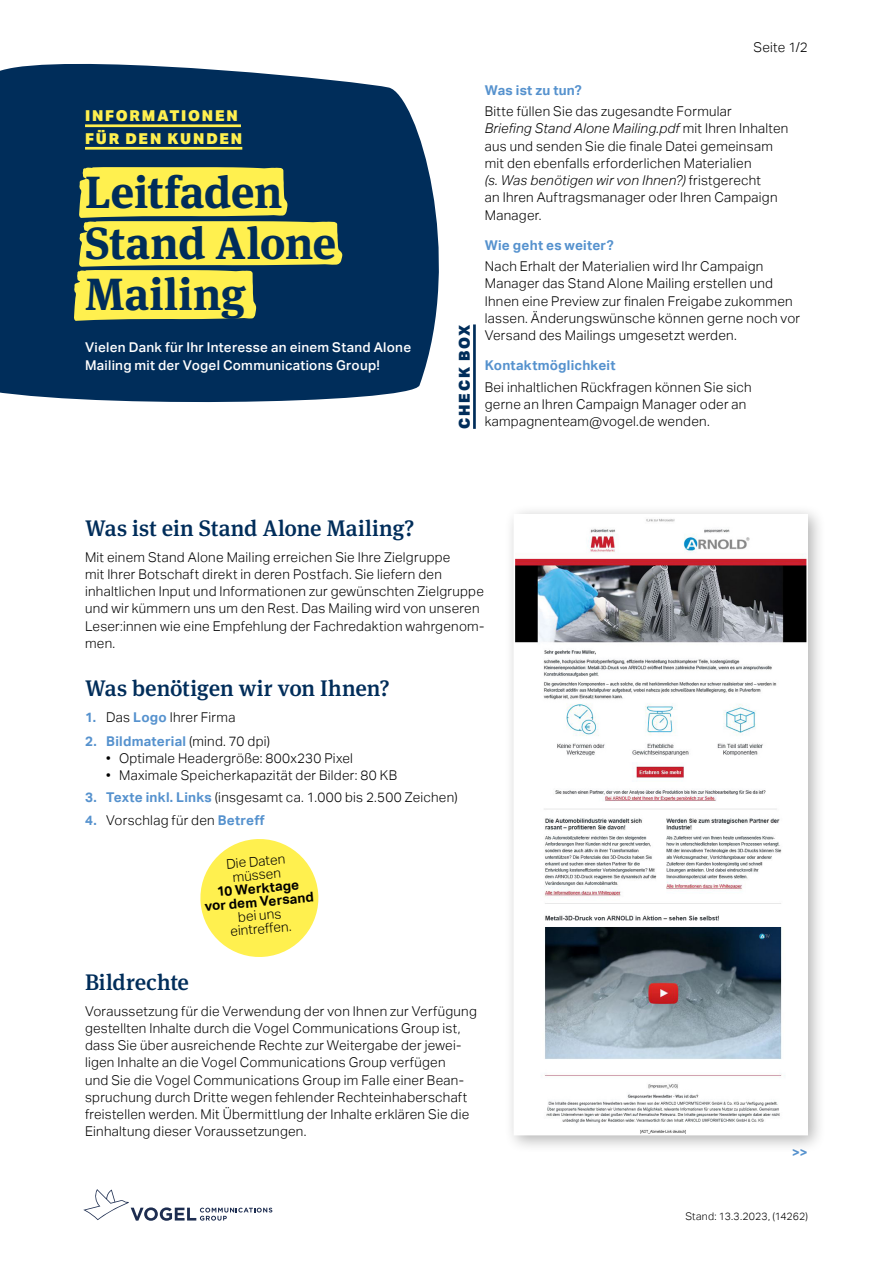
<style>
.page{position:relative;width:893px;height:1263px;background:#fff}
.page>*{position:absolute;margin:0;border:0;box-sizing:border-box;transform-origin:0 0}
.h0__titelseite{font:700 45px/51px "Meta Serif Pro";color:#002d5a}
.h1__headline_ebene_1{font:500 22.5px "Meta Serif OT";color:#002d5a}
.d0__Dachzeile{font:900 15px/22.5px "Aktiv Grotesk";letter-spacing:.12em;color:#fff04f}
.h0__titelseite-2{font:900 15px "Aktiv Grotesk";letter-spacing:.12em;color:#002d5a}
.g0__grundtext{font:300 13.5px/17.2px "Aktiv Grotesk";letter-spacing:.02em;color:#000}
.u0__Unterzeile{font:500 13.5px/17.2px "Aktiv Grotesk";letter-spacing:.02em;color:#fff}
.h2__headline_ebene_2{font:700 13.5px "Aktiv Grotesk";letter-spacing:.015em;color:#5692ce}
.t1{font:300 10.5px "Aktiv Grotesk";letter-spacing:.01em;color:#000}
.s1{font-style:italic}
.s2{font-weight:700;color:#5692ce}
.s3{font-weight:300;color:#000}
.s4{font-weight:700}
</style>
<div class="page">
<svg style="left:0;top:63px;width:439px;height:340px;background:#174068"></svg>
<svg style="left:74px;top:166px;width:268px;height:155px;background:#b7b952"></svg>
<hr style="left:85px;top:124px;width:156px;height:3px;background:#fff04f">
<hr style="left:85px;top:147px;width:157px;height:3px;background:#fff04f">
<hr style="left:473px;top:324px;width:3px;height:105px;background:#002d5a">
<div style="left:504px;top:504px;width:322px;height:650px;background:#000;opacity:.3"></div>
<img style="left:517px;top:517px;width:288px;height:615px">
<svg style="left:200px;top:839px;width:119px;height:118px"></svg>
<svg style="left:83px;top:1189px;width:189px;height:32px"></svg>
<p class="d0__Dachzeile" style="left:85px;top:104px;width:159px">INFORMATIONEN<br>FÜR DEN KUNDEN</p>
<p class="h0__titelseite" style="left:85px;top:163px;width:253px">Leitfaden<br>Stand Alone<br>Mailing</p>
<p class="u0__Unterzeile" style="left:85px;top:339px;width:328px">Vielen Dank für Ihr Interesse an einem Stand Alone<br>Mailing mit der Vogel Communications Group!</p>
<p class="h0__titelseite-2" style="left:455px;top:429px;width:106px;rotate:-90deg">CHECK BOX</p>
<p class="g0__grundtext" style="left:754px;top:39px;width:56px">Seite 1/2</p>
<p class="h2__headline_ebene_2" style="left:485px;top:82px;width:98px">Was ist zu tun?</p>
<p class="g0__grundtext" style="left:485px;top:103px;width:305px">Bitte füllen Sie das zugesandte Formular<br><span class="s1">Briefing Stand Alone Mailing.pdf</span> mit Ihren Inhalten aus und senden Sie die finale Datei gemeinsam mit den ebenfalls erforderlichen Materialien<br><span class="s1">(s. Was benötigen wir von Ihnen?)</span> fristgerecht<br>an Ihren Auftragsmanager oder Ihren Campaign Manager.</p>
<p class="h2__headline_ebene_2" style="left:485px;top:237px;width:130px">Wie geht es weiter?</p>
<p class="g0__grundtext" style="left:485px;top:258px;width:317px">Nach Erhalt der Materialien wird Ihr Campaign Manager das Stand Alone Mailing erstellen und Ihnen eine Preview zur finalen Freigabe zukommen lassen. Änderungswünsche können gerne noch vor Versand des Mailings umgesetzt werden.</p>
<p class="h2__headline_ebene_2" style="left:485px;top:358px;width:132px">Kontaktmöglichkeit</p>
<p class="g0__grundtext" style="left:485px;top:378px;width:268px">Bei inhaltlichen Rückfragen können Sie sich gerne an Ihren Campaign Manager oder an</p>
<p class="g0__grundtext" style="left:485px;top:413px;width:227px">kampagnenteam@vogel.de wenden.</p>
<p class="h1__headline_ebene_1" style="left:85px;top:514px;width:331px">Was ist ein Stand Alone Mailing?</p>
<p class="g0__grundtext" style="left:85px;top:548px;width:401px">Mit einem Stand Alone Mailing erreichen Sie Ihre Zielgruppe<br>mit Ihrer Botschaft direkt in deren Postfach. Sie liefern den inhaltlichen Input und Informationen zur gewünschten Zielgruppe und wir kümmern uns um den Rest. Das Mailing wird von unseren Leser:innen wie eine Empfehlung der Fachredaktion wahrgenom&shy;men.</p>
<p class="h1__headline_ebene_1" style="left:85px;top:674px;width:306px">Was benötigen wir von Ihnen?</p>
<p class="g0__grundtext" style="left:85px;top:709px;width:152px"><span class="s2">1.</span> Das <span class="s2">Logo</span> Ihrer Firma</p>
<p class="h2__headline_ebene_2" style="left:85px;top:733px;width:187px">2. Bildmaterial <span class="s3">(mind. 70 dpi)</span></p>
<p class="g0__grundtext" style="left:106px;top:750px;width:248px">• Optimale Headergröße: 800x230 Pixel</p>
<p class="g0__grundtext" style="left:106px;top:767px;width:292px">• Maximale Speicherkapazität der Bilder: 80 KB</p>
<p class="g0__grundtext" style="left:85px;top:788px;width:374px"><span class="s2">3. Texte inkl. Links</span> (insgesamt ca. 1.000 bis 2.500 Zeichen)</p>
<p class="g0__grundtext" style="left:85px;top:812px;width:181px"><span class="s2">4.</span> Vorschlag für den <span class="s2">Betreff</span></p>
<p class="g0__grundtext" style="left:200px;top:859px;width:111px;line-height:13.5px;text-align:center;rotate:-5deg">Die Daten müssen<br><span class="s4">10 Werktage<br>vor dem Versand </span>bei uns<br>eintreff en.</p>
<p class="h1__headline_ebene_1" style="left:85px;top:968px;width:106px">Bildrechte</p>
<p class="g0__grundtext" style="left:85px;top:1002px;width:393px">Voraussetzung für die Verwendung der von Ihnen zur Verfügung gestellten Inhalte durch die Vogel Communications Group ist, dass Sie über ausreichende Rechte zur Weitergabe der jewei&shy;ligen Inhalte an die Vogel Communications Group verfügen<br>und Sie die Vogel Communications Group im Falle einer Bean&shy;spruchung durch Dritte wegen fehlender Rechteinhaberschaft freistellen werden. Mit Übermittlung der Inhalte erklären Sie die Einhaltung dieser Voraussetzungen.</p>
<p class="h2__headline_ebene_2" style="left:792px;top:1144px;width:17px">&gt;&gt;</p>
<p class="t1" style="left:685px;top:1211px;width:124px">Stand: 13.3.2023, (14262)</p>
</div>
